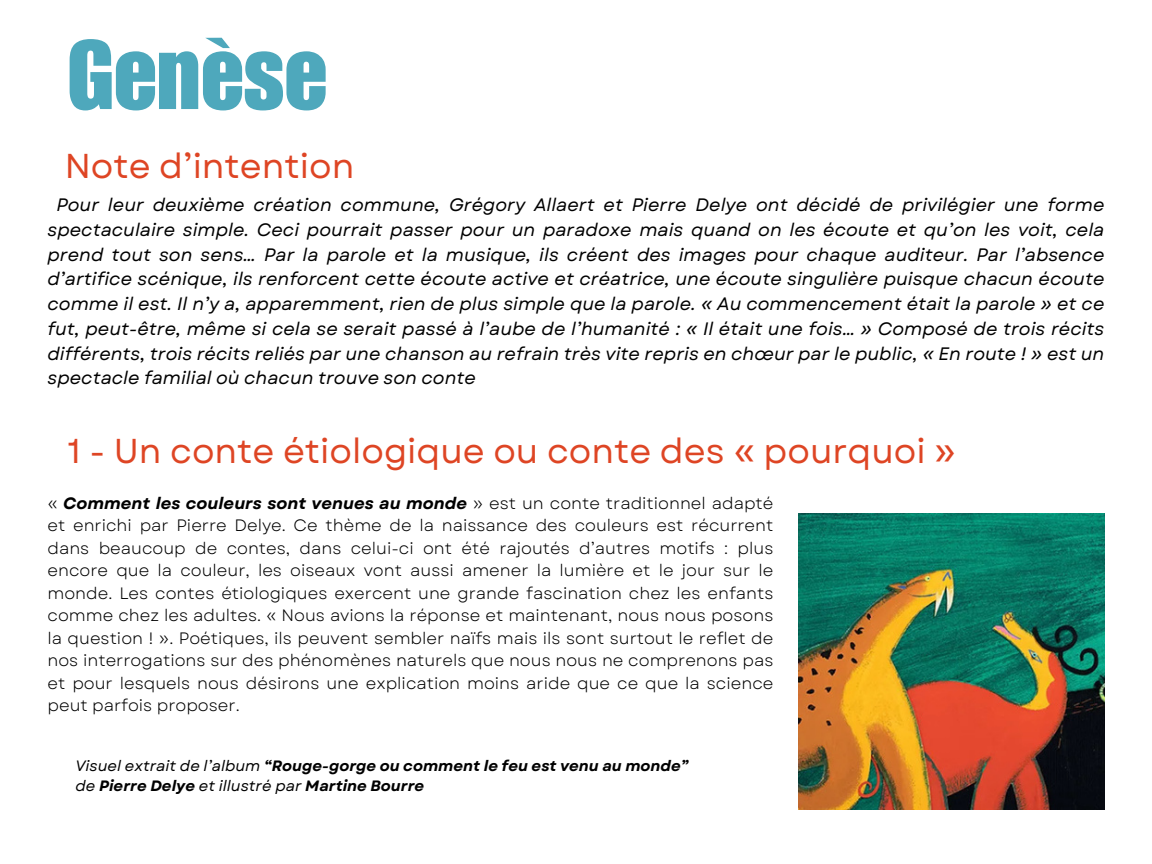
<style>
.page{position:relative;width:1152px;height:864px;background:#fff}
.page>*{position:absolute;margin:0;border:0;box-sizing:border-box;transform-origin:0 0}
.t1{font:96px "Impact LT Std";color:#4ea8bc}
.t2{font:34.5px "Garet";color:#de4524}
.t3{font:italic 18px/24.8px "Garet";color:#000;text-align:justify}
.t4{font:16.5px/22.5px "Garet";color:#000;text-align:justify}
.t5{font:italic 700 15px/20.2px "Garet";color:#000}
.s1{font-weight:700;font-style:italic}
.s2{font-weight:400}
</style>
<div class="page">
<img style="left:798px;top:514px;width:306px;height:296px">
<h1 class="t1" style="left:68px;top:40px;width:261px">Genèse</h1>
<h2 class="t2" style="left:65px;top:141px;width:291px">Note d’intention</h2>
<p class="t3" style="left:48px;top:193px;width:1058px;text-indent:9px">Pour leur deuxième création commune, Grégory Allaert et Pierre Delye ont décidé de privilégier une forme spectaculaire simple. Ceci pourrait passer pour un paradoxe mais quand on les écoute et qu’on les voit, cela prend tout son sens… Par la parole et la musique, ils créent des images pour chaque auditeur. Par l’absence d’artifice scénique, ils renforcent cette écoute active et créatrice, une écoute singulière puisque chacun écoute comme il est. Il n’y a, apparemment, rien de plus simple que la parole. « Au commencement était la parole » et ce fut, peut-être, même si cela se serait passé à l’aube de l’humanité : « Il était une fois… » Composé de trois récits différents, trois récits reliés par une chanson au refrain très vite repris en chœur par le public, « En route ! » est un spectacle familial où chacun trouve son conte</p>
<h2 class="t2" style="left:68px;top:427px;width:890px">1 - Un conte étiologique ou conte des « pourquoi »</h2>
<p class="t4" style="left:48px;top:492px;width:727px">« <span class="s1">Comment les couleurs sont venues au monde</span> » est un conte traditionnel adapté et enrichi par Pierre Delye. Ce thème de la naissance des couleurs est récurrent dans beaucoup de contes, dans celui-ci ont été rajoutés d’autres motifs : plus encore que la couleur, les oiseaux vont aussi amener la lumière et le jour sur le monde. Les contes étiologiques exercent une grande fascination chez les enfants comme chez les adultes. « Nous avions la réponse et maintenant, nous nous posons la question ! ». Poétiques, ils peuvent sembler naïfs mais ils sont surtout le reflet de nos interrogations sur des phénomènes naturels que nous nous ne comprenons pas et pour lesquels nous désirons une explication moins aride que ce que la science peut parfois proposer.</p>
<p class="t5" style="left:75px;top:756px;width:614px"><span class="s2">Visuel extrait de l’album</span> “Rouge-gorge ou comment le feu est venu au monde” <span class="s2">de</span> Pierre Delye <span class="s2">et illustré par</span> Martine Bourre</p>
</div>
